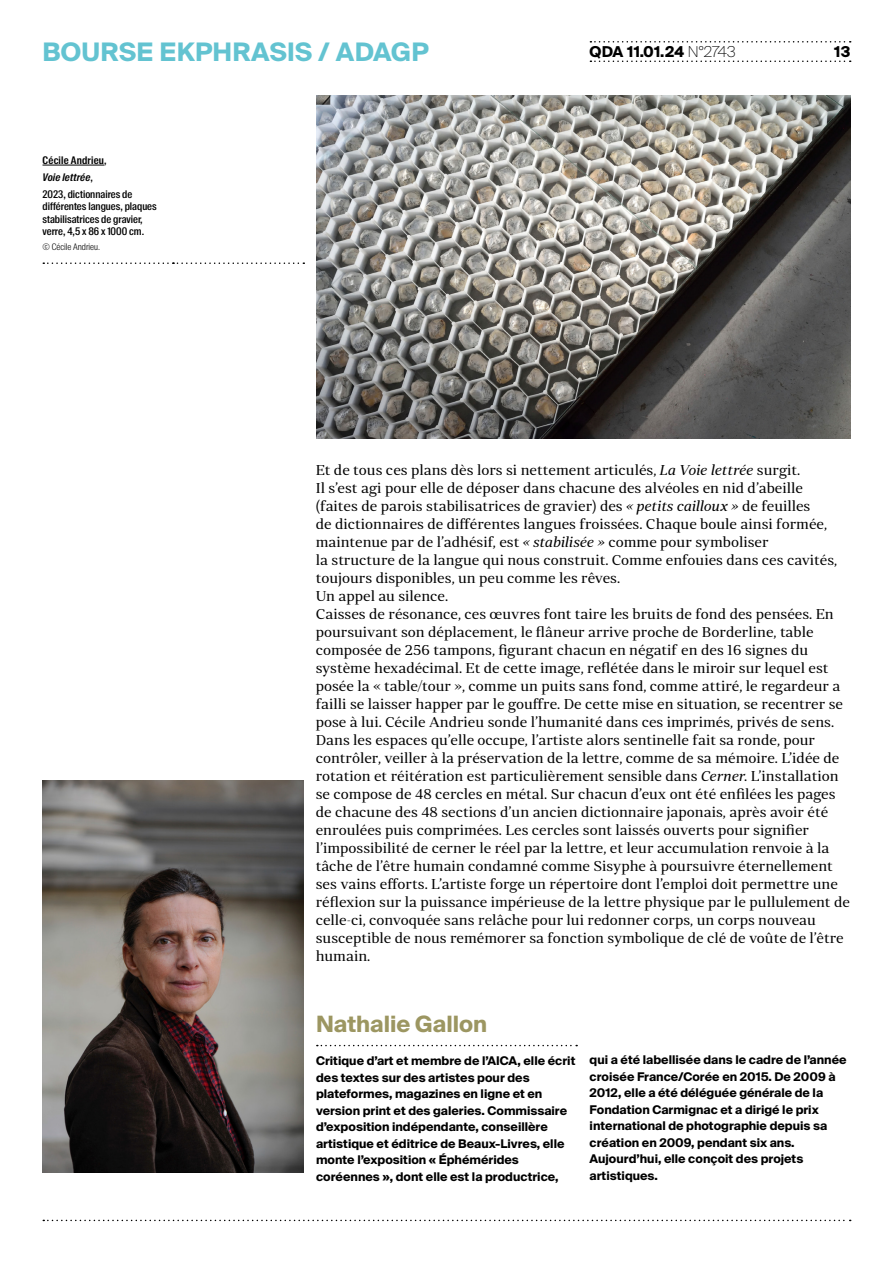
<style>
.page{position:relative;width:893px;height:1263px;background:#fff}
.page>*{position:absolute;margin:0;border:0;box-sizing:border-box;transform-origin:0 0}
.t1{font:700 25.5px "Suisse Intl";letter-spacing:.01em;color:#63c3d1}
.t2{font:700 22.5px "Suisse Intl";color:#9c9661}
.t3{font:700 15px "Suisse Intl";letter-spacing:.01em;color:#000}
.t4{font:14.25px/18px "Skema Pro Display";color:#000}
.t5{font:700 12px/16.5px "Suisse Intl";color:#000}
.t6{font:500 10.5px/16.8px "Suisse Intl Cond";color:#000}
.t7{font:300 9px "Suisse Intl Cond";color:#000}
.s1{font-weight:100}
.s2{font-weight:600}
.s3{font-weight:600;font-style:italic}
.s4{font-style:italic}
</style>
<div class="page">
<svg style="left:43px;top:1220px;width:808px;height:1px"></svg>
<svg style="left:590px;top:41px;width:261px;height:2px"></svg>
<svg style="left:590px;top:61px;width:261px;height:1px"></svg>
<svg style="left:317px;top:1045px;width:260px;height:1px"></svg>
<img style="left:43px;top:781px;width:260px;height:391px">
<svg style="left:43px;top:262px;width:261px;height:2px"></svg>
<hr style="left:43px;top:165px;width:61px;height:1px;background:#000">
<img style="left:316px;top:96px;width:534px;height:343px">
<h1 class="t1" style="left:43px;top:37px;width:388px">BOURSE EKPHRASIS / ADAGP</h1>
<p class="t3" style="left:590px;top:43px;width:147px">QDA 11.01.24 <span class="s1">N°2743</span></p>
<p class="t3" style="left:834px;top:43px;width:18px">13</p>
<p class="t6" style="left:43px;top:152px;width:91px"><span class="s2">Cécile Andrieu</span>,<br><span class="s3">Voie lettrée</span>,<br>2023, dictionnaires de</p>
<p class="t6" style="left:43px;top:200px;width:116px;line-height:12.6px">différentes langues, plaques stabilisatrices de gravier, verre, 4,5 x 86 x 1000 cm.</p>
<p class="t7" style="left:43px;top:242px;width:59px">© Cécile Andrieu.</p>
<p class="t4" style="left:316px;top:460px;width:536px">Et de tous ces plans dès lors si nettement articulés, <span class="s4">La Voie lettrée</span> surgit.<br>Il s’est agi pour elle de déposer dans chacune des alvéoles en nid d’abeille<br>(faites de parois stabilisatrices de gravier) des <span class="s4">« petits cailloux »</span> de feuilles<br>de dictionnaires de différentes langues froissées. Chaque boule ainsi formée, maintenue par de l’adhésif, est <span class="s4">« stabilisée »</span> comme pour symboliser<br>la structure de la langue qui nous construit. Comme enfouies dans ces cavités, toujours disponibles, un peu comme les rêves.<br>Un appel au silence.<br>Caisses de résonance, ces œuvres font taire les bruits de fond des pensées. En poursuivant son déplacement, le flâneur arrive proche de Borderline, table composée de 256 tampons, figurant chacun en négatif en des 16 signes du système hexadécimal. Et de cette image, reflétée dans le miroir sur lequel est posée la « table/tour », comme un puits sans fond, comme attiré, le regardeur a failli se laisser happer par le gouffre. De cette mise en situation, se recentrer se pose à lui. Cécile Andrieu sonde l’humanité dans ces imprimés, privés de sens.<br>Dans les espaces qu’elle occupe, l’artiste alors sentinelle fait sa ronde, pour contrôler, veiller à la préservation de la lettre, comme de sa mémoire. L’idée de rotation et réitération est particulièrement sensible dans <span class="s4">Cerner</span>. L’installation se compose de 48 cercles en métal. Sur chacun d’eux ont été enfilées les pages de chacune des 48 sections d’un ancien dictionnaire japonais, après avoir été enroulées puis comprimées. Les cercles sont laissés ouverts pour signifier l’impossibilité de cerner le réel par la lettre, et leur accumulation renvoie à la tâche de l’être humain condamné comme Sisyphe à poursuivre éternellement ses vains efforts. L’artiste forge un répertoire dont l’emploi doit permettre une réflexion sur la puissance impérieuse de la lettre physique par le pullulement de celle-ci, convoquée sans relâche pour lui redonner corps, un corps nouveau susceptible de nous remémorer sa fonction symbolique de clé de voûte de l’être humain.</p>
<h2 class="t2" style="left:316px;top:1011px;width:172px">Nathalie Gallon</h2>
<p class="t5" style="left:316px;top:1053px;width:261px">Critique d’art et membre de l’AICA, elle écrit des textes sur des artistes pour des plateformes, magazines en ligne et en version print et des galeries. Commissaire d’exposition indépendante, conseillère artistique et éditrice de Beaux-Livres, elle monte l’exposition « Éphémérides coréennes », dont elle est la productrice,</p>
<p class="t5" style="left:590px;top:1051px;width:258px">qui a été labellisée dans le cadre de l’année croisée France/Corée en 2015. De 2009 à 2012, elle a été déléguée générale de la Fondation Carmignac et a dirigé le prix international de photographie depuis sa création en 2009, pendant six ans.<br>Aujourd’hui, elle conçoit des projets artistiques.</p>
</div>
